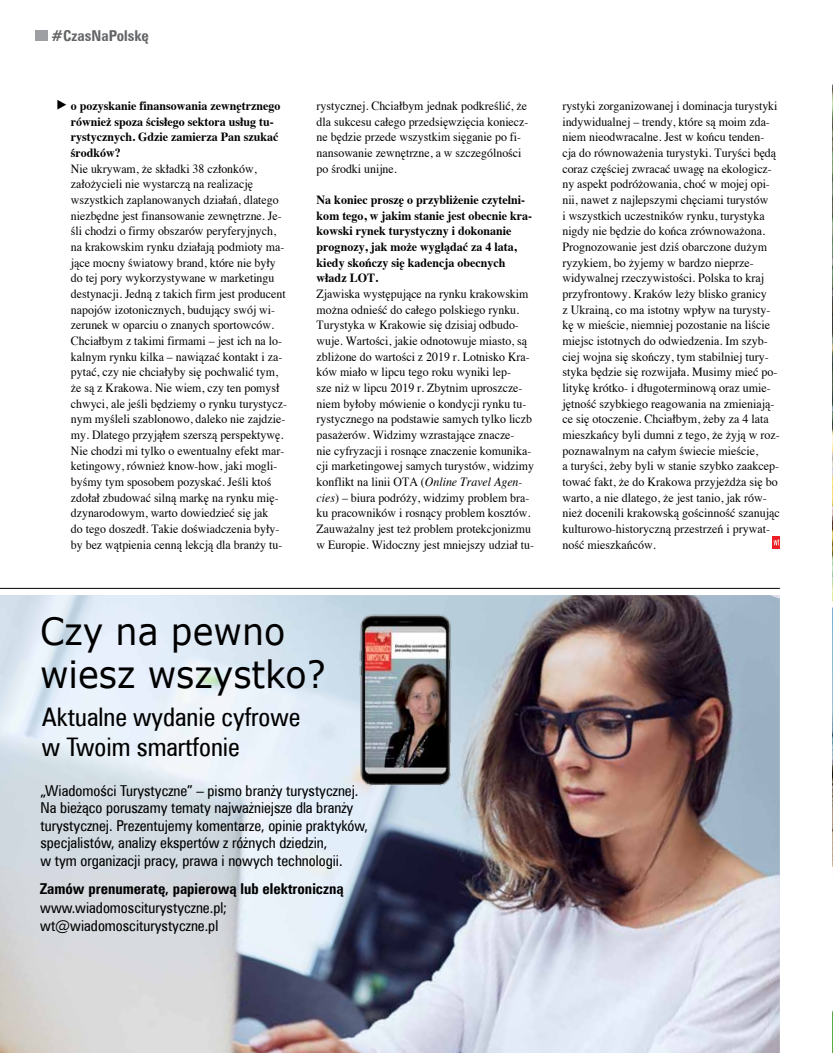
<style>
.page{position:relative;width:833px;height:1053px;background:#fff}
.page>*{position:absolute;margin:0;border:0;box-sizing:border-box;transform-origin:0 0}
.t1{font:37.5px/42.5px "Verdana";color:#000;scale:.93 1}
.t2{font:25.62px/30.8px "Zurich Cn EU";color:#000}
.t3{font:15px/17.6px "Zurich Cn EU";color:#000}
.t4{font:700 15px "Zurich Cn EU";color:#000}
.t5{font:700 15px "Zurich Cn EU";color:#636466}
.t6{font:12.5px/15.6px "Times";color:#000;scale:.95 1}
.t7{font:700 12.5px/15.6px "Times";color:#000;scale:.96 1}
.s1{font-style:italic}
</style>
<div class="page">
<div style="left:35px;top:30px;width:13px;height:11px;background:#9d9fa2"></div>
<img style="left:832px;top:84px;width:1px;height:968px">
<img style="left:0;top:595px;width:780px;height:457px">
<img style="left:357px;top:613px;width:96px;height:173px">
<hr style="left:0;top:588px;width:780px;height:1px;background:#000">
<svg style="left:773px;top:536px;width:7px;height:12px"></svg>
<svg style="left:773px;top:539px;width:6px;height:6px"></svg>
<p class="t5" style="left:52px;top:26px;width:99px">#CzasNaPolskę</p>
<p class="t7" style="left:71px;top:97px;width:220px">o pozyskanie finansowania zewnętrznego również spoza ścisłego sektora usług tu&shy;rystycznych. Gdzie zamierza Pan szukać środków?</p>
<p class="t6" style="left:71px;top:159px;width:229px">Nie ukrywam, że składki 38 członków, założycieli nie wystarczą na realizację wszystkich zaplanowanych działań, dlatego niezbędne jest finansowanie zewnętrzne. Je&shy;śli chodzi o firmy obszarów peryferyjnych, na krakowskim rynku działają podmioty ma&shy;jące mocny światowy brand, które nie były do tej pory wykorzystywane w marketingu destynacji. Jedną z takich firm jest producent napojów izotonicznych, budujący swój wi&shy;zerunek w oparciu o znanych sportowców.<br>Chciałbym z takimi firmami – jest ich na lo&shy;kalnym rynku kilka – nawiązać kontakt i za&shy;pytać, czy nie chciałyby się pochwalić tym, że są z Krakowa. Nie wiem, czy ten pomysł chwyci, ale jeśli będziemy o rynku turystycz&shy;nym myśleli szablonowo, daleko nie zajdzie&shy;my. Dlatego przyjąłem szerszą perspektywę.<br>Nie chodzi mi tylko o ewentualny efekt mar&shy;ketingowy, również know-how, jaki mogli&shy;byśmy tym sposobem pozyskać. Jeśli ktoś zdołał zbudować silną markę na rynku mię&shy;dzynarodowym, warto dowiedzieć się jak<br>do tego doszedł. Takie doświadczenia były&shy;by bez wątpienia cenną lekcją dla branży tu-</p>
<p class="t6" style="left:317px;top:97px;width:224px">rystycznej. Chciałbym jednak podkreślić, że dla sukcesu całego przedsięwzięcia koniecz&shy;ne będzie przede wszystkim sięganie po fi&shy;nansowanie zewnętrzne, a w szczególności po środki unijne.</p>
<p class="t7" style="left:317px;top:191px;width:226px">Na koniec proszę o przybliżenie czytelni&shy;kom tego, w jakim stanie jest obecnie kra&shy;kowski rynek turystyczny i dokonanie prognozy, jak może wyglądać za 4 lata, kiedy skończy się kadencja obecnych władz LOT.</p>
<p class="t6" style="left:317px;top:285px;width:230px">Zjawiska występujące na rynku krakowskim można odnieść do całego polskiego rynku.<br>Turystyka w Krakowie się dzisiaj odbudo&shy;wuje. Wartości, jakie odnotowuje miasto, są zbliżone do wartości z 2019 r. Lotnisko Kra&shy;ków miało w lipcu tego roku wyniki lep-<br>sze niż w lipcu 2019 r. Zbytnim uproszcze&shy;niem byłoby mówienie o kondycji rynku tu&shy;rystycznego na podstawie samych tylko liczb pasażerów. Widzimy wzrastające znacze-<br>nie cyfryzacji i rosnące znaczenie komunika&shy;cji marketingowej samych turystów, widzimy konflikt na linii OTA (<span class="s1">Online Travel Agen&shy;cies</span>) – biura podróży, widzimy problem bra&shy;ku pracowników i rosnący problem kosztów.<br>Zauważalny jest też problem protekcjonizmu w Europie. Widoczny jest mniejszy udział tu-</p>
<h1 class="t1" style="left:40px;top:611px;width:309px">Czy na pewno wiesz wszystko?</h1>
<h2 class="t2" style="left:42px;top:701px;width:260px">Aktualne wydanie cyfrowe w Twoim smartfonie</h2>
<p class="t3" style="left:40px;top:781px;width:329px">„Wiadomości Turystyczne” – pismo branży turystycznej.<br>Na bieżąco poruszamy tematy najważniejsze dla branży turystycznej. Prezentujemy komentarze, opinie praktyków, specjalistów, analizy ekspertów z różnych dziedzin,<br>w tym organizacji pracy, prawa i nowych technologii.</p>
<p class="t4" style="left:40px;top:879px;width:305px">Zamów prenumeratę, papierową lub elektroniczną</p>
<p class="t3" style="left:40px;top:898px;width:188px;line-height:18.5px">www.wiadomosciturystyczne.pl; wt@wiadomosciturystyczne.pl</p>
<p class="t6" style="left:562px;top:97px;width:230px">rystyki zorganizowanej i dominacja turystyki indywidualnej – trendy, które są moim zda&shy;niem nieodwracalne. Jest w końcu tenden&shy;cja do równoważenia turystyki. Turyści będą coraz częściej zwracać uwagę na ekologicz&shy;ny aspekt podróżowania, choć w mojej opi&shy;nii, nawet z najlepszymi chęciami turystów<br>i wszystkich uczestników rynku, turystyka nigdy nie będzie do końca zrównoważona.<br>Prognozowanie jest dziś obarczone dużym ryzykiem, bo żyjemy w bardzo nieprze&shy;widywalnej rzeczywistości. Polska to kraj przyfrontowy. Kraków leży blisko granicy<br>z Ukrainą, co ma istotny wpływ na turysty&shy;kę w mieście, niemniej pozostanie na liście miejsc istotnych do odwiedzenia. Im szyb&shy;ciej wojna się skończy, tym stabilniej tury&shy;styka będzie się rozwijała. Musimy mieć po&shy;litykę krótko- i długoterminową oraz umie&shy;jętność szybkiego reagowania na zmieniają&shy;ce się otoczenie. Chciałbym, żeby za 4 lata mieszkańcy byli dumni z tego, że żyją w roz&shy;poznawalnym na całym świecie mieście,<br>a turyści, żeby byli w stanie szybko zaakcep&shy;tować fakt, że do Krakowa przyjeżdża się bo warto, a nie dlatego, że jest tanio, jak rów&shy;nież docenili krakowską gościnność szanując kulturowo-historyczną przestrzeń i prywat&shy;ność mieszkańców.</p>
</div>
